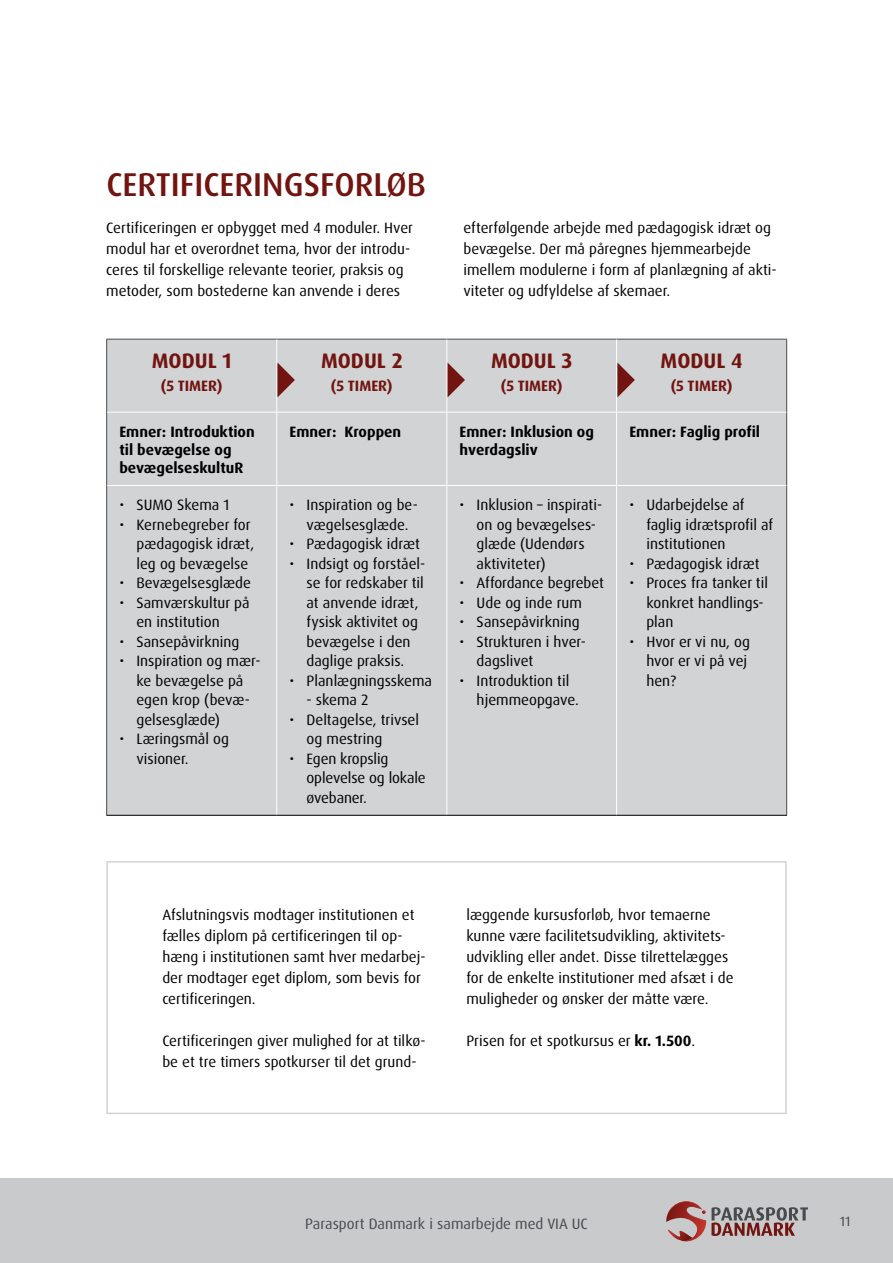
<style>
.page{position:relative;width:893px;height:1263px;background:#fff}
.page>*{position:absolute;margin:0;border:0;box-sizing:border-box;transform-origin:0 0}
.t1{font:500 33px "Dax OT";color:#72140f}
.t2{font:700 21px "Dax OT";color:#72140f}
.t3{font:15px/19.5px "Dax OT";color:#000}
.t4{font:700 15px/18px "Dax OT";color:#000}
.t5{font:15px "Dax OT";color:#484b4d}
.t6{font:700 15px "Dax OT";color:#72140f}
.t7{font:13.5px "Dax OT";color:#484b4d}
.s1{font-weight:700}
</style>
<div class="page">
<div style="left:0;top:1178px;width:893px;height:85px;background:#c8cacc"></div>
<svg style="left:666px;top:1201px;width:142px;height:41px"></svg>
<div style="left:106px;top:861px;width:681px;height:253px;border:2px solid #d1d3d4"></div>
<div style="left:107px;top:340px;width:679px;height:475px;background:#d1d3d4"></div>
<hr style="left:106px;top:339px;width:171px;height:1px;background:#484b4d">
<hr style="left:106px;top:339px;width:1px;height:73px;background:#484b4d">
<hr style="left:277px;top:339px;width:170px;height:1px;background:#484b4d">
<hr style="left:447px;top:339px;width:170px;height:1px;background:#484b4d">
<hr style="left:617px;top:339px;width:170px;height:1px;background:#484b4d">
<hr style="left:786px;top:339px;width:1px;height:73px;background:#484b4d">
<hr style="left:106px;top:412px;width:1px;height:73px;background:#484b4d">
<hr style="left:786px;top:412px;width:1px;height:73px;background:#484b4d">
<hr style="left:106px;top:485px;width:1px;height:330px;background:#484b4d">
<hr style="left:786px;top:485px;width:1px;height:330px;background:#484b4d">
<hr style="left:276px;top:339px;width:1px;height:73px;background:#fff">
<hr style="left:107px;top:412px;width:170px;height:1px;background:#fff">
<hr style="left:276px;top:412px;width:1px;height:73px;background:#fff">
<hr style="left:107px;top:485px;width:170px;height:1px;background:#fff">
<hr style="left:276px;top:486px;width:1px;height:329px;background:#fff">
<hr style="left:446px;top:339px;width:1px;height:73px;background:#fff">
<hr style="left:616px;top:339px;width:1px;height:73px;background:#fff">
<hr style="left:277px;top:412px;width:170px;height:1px;background:#fff">
<hr style="left:447px;top:412px;width:170px;height:1px;background:#fff">
<hr style="left:446px;top:412px;width:1px;height:73px;background:#fff">
<hr style="left:617px;top:412px;width:169px;height:1px;background:#fff">
<hr style="left:616px;top:412px;width:1px;height:73px;background:#fff">
<hr style="left:277px;top:485px;width:170px;height:1px;background:#fff">
<hr style="left:447px;top:485px;width:170px;height:1px;background:#fff">
<hr style="left:446px;top:486px;width:1px;height:329px;background:#fff">
<hr style="left:617px;top:485px;width:169px;height:1px;background:#fff">
<hr style="left:616px;top:486px;width:1px;height:329px;background:#fff">
<hr style="left:106px;top:815px;width:171px;height:1px;background:#000">
<hr style="left:277px;top:815px;width:170px;height:1px;background:#000">
<hr style="left:447px;top:815px;width:170px;height:1px;background:#000">
<hr style="left:617px;top:815px;width:170px;height:1px;background:#000">
<svg style="left:277px;top:362px;width:18px;height:35px"></svg>
<svg style="left:448px;top:362px;width:17px;height:35px"></svg>
<svg style="left:617px;top:362px;width:18px;height:35px"></svg>
<h1 class="t1" style="left:106px;top:164px;width:321px">CERTIFICERINGSFORLØB</h1>
<p class="t3" style="left:106px;top:217px;width:308px;line-height:21px">Certificeringen er opbygget med 4 moduler. Hver modul har et overordnet tema, hvor der introdu&shy;ceres til forskellige relevante teorier, praksis og metoder, som bostederne kan anvende i deres</p>
<p class="t3" style="left:463px;top:217px;width:315px;line-height:21px">efterfølgende arbejde med pædagogisk idræt og bevægelse. Der må påregnes hjemmearbejde imellem modulerne i form af planlægning af akti&shy;viteter og udfyldelse af skemaer.</p>
<h2 class="t2" style="left:152px;top:348px;width:81px">MODUL 1</h2>
<p class="t6" style="left:161px;top:376px;width:63px">(5 TIMER)</p>
<h2 class="t2" style="left:321px;top:348px;width:83px">MODUL 2</h2>
<p class="t6" style="left:331px;top:376px;width:63px">(5 TIMER)</p>
<h2 class="t2" style="left:491px;top:348px;width:83px">MODUL 3</h2>
<p class="t6" style="left:501px;top:376px;width:63px">(5 TIMER)</p>
<h2 class="t2" style="left:661px;top:348px;width:83px">MODUL 4</h2>
<p class="t6" style="left:671px;top:376px;width:63px">(5 TIMER)</p>
<p class="t4" style="left:119px;top:423px;width:137px">Emner: Introduktion til bevægelse og bevægelseskultuR</p>
<p class="t4" style="left:290px;top:423px;width:113px">Emner: Kroppen</p>
<p class="t4" style="left:460px;top:423px;width:136px">Emner: Inklusion og hverdagsliv</p>
<p class="t4" style="left:629px;top:423px;width:132px">Emner: Faglig profil</p>
<p class="t3" style="left:119px;top:495px;width:112px">• SUMO Skema 1</p>
<p class="t3" style="left:136px;top:515px;width:119px;text-indent:-17px">• Kernebegreber for pædagogisk idræt, leg og bevægelse</p>
<p class="t3" style="left:119px;top:573px;width:133px">• Bevægelsesglæde</p>
<p class="t3" style="left:136px;top:593px;width:115px;text-indent:-17px">• Samværskultur på en institution</p>
<p class="t3" style="left:119px;top:632px;width:121px">• Sansepåvirkning</p>
<p class="t3" style="left:136px;top:651px;width:126px;text-indent:-17px">• Inspiration og mær&shy;ke bevægelse på egen krop (bevæ&shy;gelsesglæde)</p>
<p class="t3" style="left:136px;top:729px;width:94px;text-indent:-17px">• Læringsmål og visioner.</p>
<p class="t3" style="left:646px;top:495px;width:128px;text-indent:-17px">• Udarbejdelse af faglig idrætsprofil af institutionen</p>
<p class="t3" style="left:629px;top:554px;width:132px">• Pædagogisk idræt</p>
<p class="t3" style="left:646px;top:573px;width:123px;text-indent:-17px">• Proces fra tanker til konkret handlings&shy;plan</p>
<p class="t3" style="left:646px;top:632px;width:105px;text-indent:-17px">• Hvor er vi nu, og hvor er vi på vej hen?</p>
<p class="t3" style="left:477px;top:495px;width:127px;text-indent:-17px">• Inklusion – inspirati&shy;on og bevægelses&shy;glæde (Udendørs aktiviteter)</p>
<p class="t3" style="left:460px;top:573px;width:146px">• Affordance begrebet</p>
<p class="t3" style="left:460px;top:593px;width:124px">• Ude og inde rum</p>
<p class="t3" style="left:460px;top:612px;width:121px">• Sansepåvirkning</p>
<p class="t3" style="left:477px;top:632px;width:111px;text-indent:-17px">• Strukturen i hver&shy;dagslivet</p>
<p class="t3" style="left:477px;top:671px;width:104px;text-indent:-17px">• Introduktion til hjemmeopgave.</p>
<p class="t3" style="left:290px;top:495px;width:130px;text-align:center">• Inspiration og be&shy;vægelsesglæde.</p>
<p class="t3" style="left:290px;top:534px;width:132px">• Pædagogisk idræt</p>
<p class="t3" style="left:307px;top:554px;width:120px;text-indent:-17px">• Indsigt og forståel&shy;se for redskaber til at anvende idræt, fysisk aktivitet og bevægelse i den daglige praksis.</p>
<p class="t3" style="left:290px;top:671px;width:144px">• Planlægningsskema</p>
<p class="t3" style="left:307px;top:690px;width:63px">- skema 2</p>
<p class="t3" style="left:307px;top:710px;width:114px;text-indent:-17px">• Deltagelse, trivsel og mestring</p>
<p class="t3" style="left:307px;top:749px;width:121px;text-indent:-17px">• Egen kropslig oplevelse og lokale øvebaner.</p>
<p class="t3" style="left:162px;top:904px;width:265px;line-height:21px">Afslutningsvis modtager institutionen et fælles diplom på certificeringen til op&shy;hæng i institutionen samt hver medarbej&shy;der modtager eget diplom, som bevis for certificeringen.</p>
<p class="t3" style="left:162px;top:1030px;width:265px;line-height:21px">Certificeringen giver mulighed for at tilkø&shy;be et tre timers spotkurser til det grund-</p>
<p class="t3" style="left:466px;top:904px;width:269px;line-height:21px">læggende kursusforløb, hvor temaerne kunne være facilitetsudvikling, aktivitets&shy;udvikling eller andet. Disse tilrettelægges for de enkelte institutioner med afsæt i de muligheder og ønsker der måtte være.</p>
<p class="t3" style="left:466px;top:1031px;width:230px">Prisen for et spotkursus er <span class="s1">kr. 1.500</span>.</p>
<p class="t5" style="left:305px;top:1214px;width:284px">Parasport Danmark i samarbejde med VIA UC</p>
<p class="t7" style="left:840px;top:1212px;width:12px">11</p>
</div>
